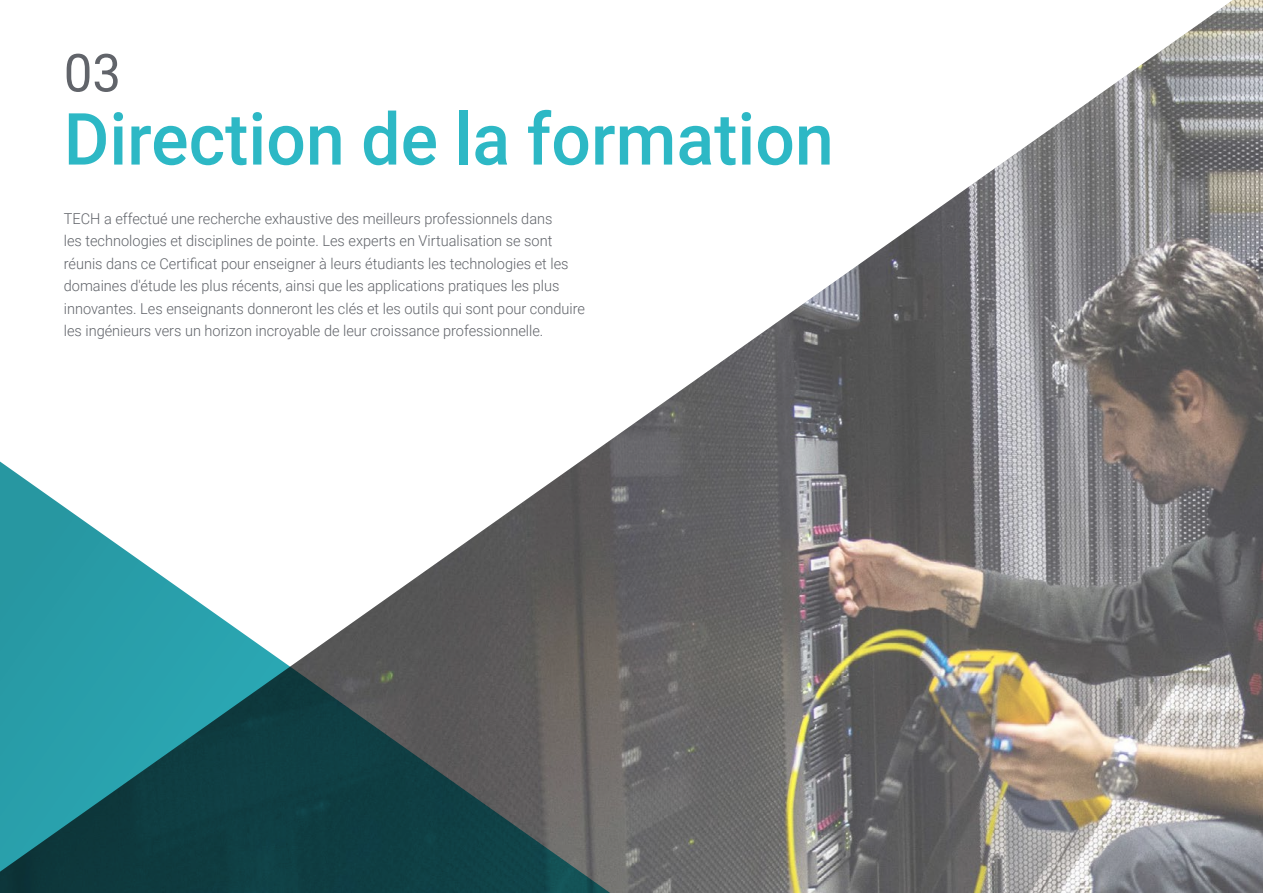
<style>
.page{position:relative;width:1263px;height:893px;background:#fff}
.page>*{position:absolute;margin:0;border:0;box-sizing:border-box;transform-origin:0 0}
.t1{font:500 72px "Roboto";color:#2db8c5}
.t2{font:52.5px "Roboto";color:#61646a}
.t3{font:300 15px/22.5px "Roboto";color:#61646a}
</style>
<div class="page">
<img style="left:602px;top:0;width:661px;height:893px">
<svg style="left:0;top:446px;width:640px;height:447px"></svg>
<h2 class="t2" style="left:64px;top:36px;width:59px">03</h2>
<h1 class="t1" style="left:64px;top:89px;width:771px">Direction de la formation</h1>
<p class="t3" style="left:64px;top:207px;width:523px">TECH a effectué une recherche exhaustive des meilleurs professionnels dans<br>les technologies et disciplines de pointe. Les experts en Virtualisation se sont réunis dans ce Certificat pour enseigner à leurs étudiants les technologies et les domaines d'étude les plus récents, ainsi que les applications pratiques les plus innovantes. Les enseignants donneront les clés et les outils qui sont pour conduire les ingénieurs vers un horizon incroyable de leur croissance professionnelle.</p>
</div>
